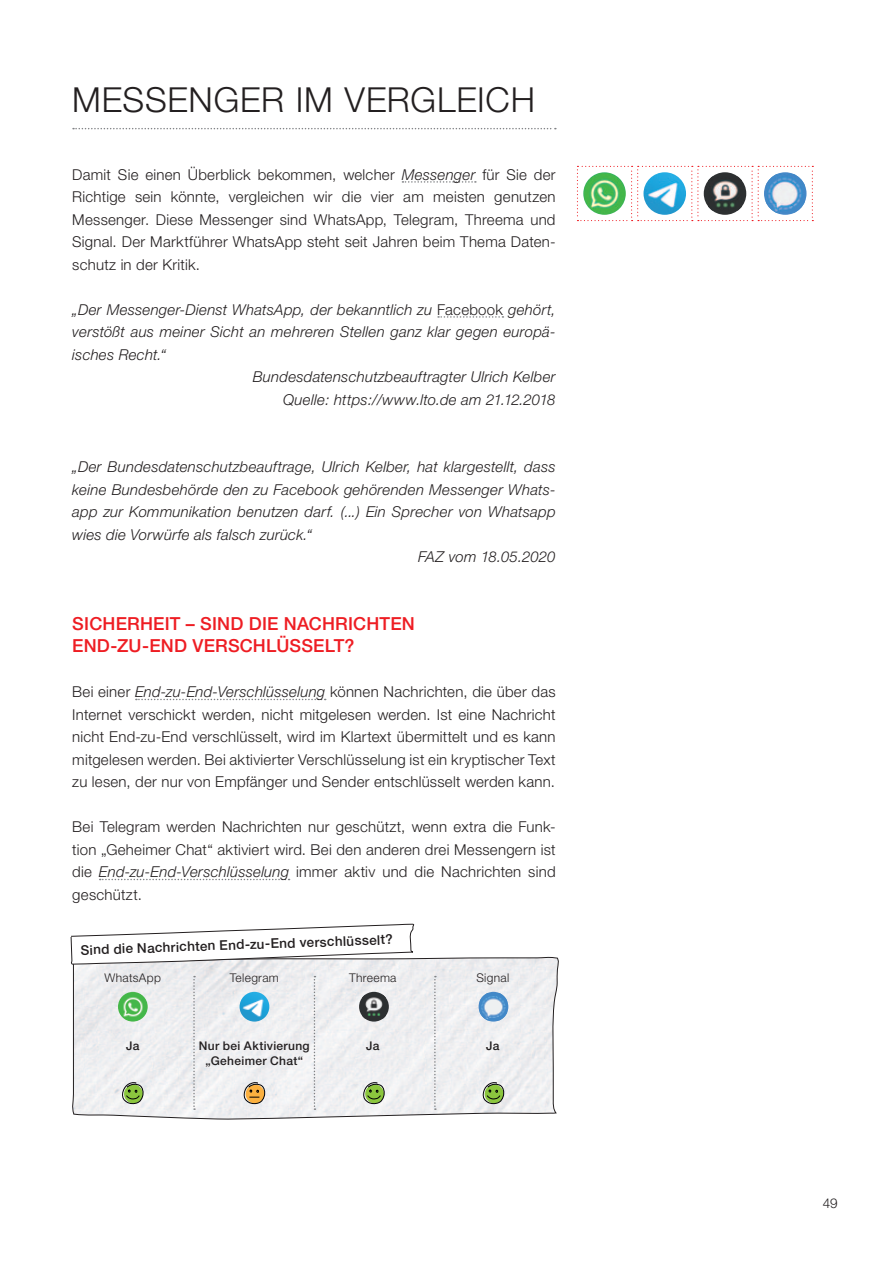
<style>
.page{position:relative;width:893px;height:1263px;background:#fff}
.page>*{position:absolute;margin:0;border:0;box-sizing:border-box;transform-origin:0 0}
.t1{font:300 34.5px "Helvetica Neue";color:#231f20}
.t2{font:500 18px "Helvetica Neue";letter-spacing:.01em;color:#ee1d23}
.t3{font:300 15px/22.5px "Helvetica Neue";letter-spacing:.015em;color:#231f20;text-align:justify}
.t4{font:italic 300 15px "Helvetica Neue";letter-spacing:.015em;color:#231f20}
.t5{font:italic 300 15px "Helvetica Neue";letter-spacing:-.005em;color:#231f20}
.t6{font:500 13.5px "Helvetica Neue";color:#231f20}
.t7{font:300 13.5px "Helvetica Neue";color:#231f20}
.t8{font:500 12px "Helvetica Neue";letter-spacing:.025em;color:#231f20}
.t9{font:300 12px "Helvetica Neue";letter-spacing:.025em;color:#231f20}
.s1{font-style:italic}
.s2{font-style:normal}
</style>
<div class="page">
<svg style="left:402px;top:181px;width:74px;height:2px"></svg>
<svg style="left:438px;top:316px;width:65px;height:2px"></svg>
<svg style="left:136px;top:699px;width:190px;height:1px"></svg>
<svg style="left:100px;top:879px;width:190px;height:1px"></svg>
<svg style="left:73px;top:128px;width:483px;height:1px"></svg>
<svg style="left:577px;top:166px;width:236px;height:55px"></svg>
<img style="left:583px;top:172px;width:43px;height:43px;border-radius:21px">
<img style="left:643px;top:172px;width:43px;height:43px;border-radius:21px">
<svg style="left:764px;top:172px;width:42px;height:43px"></svg>
<img style="left:766px;top:174px;width:39px;height:39px">
<div style="left:704px;top:172px;width:42px;height:43px;background:#2d3031;border-radius:50%"></div>
<img style="left:708px;top:177px;width:34px;height:34px">
<svg style="left:72px;top:956px;width:487px;height:164px"></svg>
<div style="left:479px;top:992px;width:29px;height:29px;background:#4688c8;border-radius:50%"></div>
<img style="left:480px;top:993px;width:27px;height:27px">
<svg style="left:434px;top:976px;width:2px;height:134px"></svg>
<svg style="left:482px;top:1081px;width:23px;height:24px"></svg>
<svg style="left:70px;top:923px;width:347px;height:187px"></svg>
<h1 class="t1" style="left:72px;top:79px;width:53px">Messenger</h1>
<h1 class="t1" style="left:296px;top:79px;width:92px">im Vergleich</h1>
<p class="t3" style="left:72px;top:163px;width:485px">Damit Sie einen Überblick bekommen, welcher <span class="s1">Messenger</span> für Sie der Richtige sein könnte, vergleichen wir die vier am meisten genutzen Messenger. Diese Messenger sind WhatsApp, Telegram, Threema und Signal. Der Marktführer WhatsApp steht seit Jahren beim Thema Daten&shy;schutz in der Kritik.</p>
<p class="t4" style="left:72px;top:300px;width:485px">„Der Messenger-Dienst WhatsApp, der bekanntlich zu <span class="s2">Facebook</span> gehört,</p>
<p class="t4" style="left:72px;top:323px;width:485px">verstößt aus meiner Sicht an mehreren Stellen ganz klar gegen europä-</p>
<p class="t4" style="left:72px;top:345px;width:95px">isches Recht.“</p>
<p class="t4" style="left:253px;top:368px;width:304px">Bundesdatenschutzbeauftragter Ulrich Kelber</p>
<p class="t4" style="left:283px;top:390px;width:274px">Quelle: https://www.lto.de am 21.12.2018</p>
<p class="t4" style="left:72px;top:458px;width:485px">„Der Bundesdatenschutzbeauftrage, Ulrich Kelber, hat klargestellt, dass</p>
<p class="t4" style="left:72px;top:480px;width:485px">keine Bundesbehörde den zu Facebook gehörenden Messenger Whats-</p>
<p class="t4" style="left:72px;top:503px;width:485px">app zur Kommunikation benutzen darf. (...) Ein Sprecher von Whatsapp</p>
<p class="t4" style="left:72px;top:525px;width:241px">wies die Vorwürfe als falsch zurück.“</p>
<p class="t5" style="left:418px;top:548px;width:139px">FAZ vom 18.05.2020</p>
<p class="t2" style="left:72px;top:613px;width:225px">SICHERHEIT – SIND DIE NACHRICHT</p>
<p class="t2" style="left:390px;top:613px;width:26px">EN</p>
<p class="t2" style="left:72px;top:635px;width:156px">END-ZU-END VERSCHL</p>
<p class="t2" style="left:276px;top:635px;width:80px">ÜSSELT?</p>
<p class="t3" style="left:72px;top:680px;width:485px">Bei einer <span class="s1">End-zu-End-Verschlüsselung</span> können Nachrichten, die über das Internet verschickt werden, nicht mitgelesen werden. Ist eine Nachricht nicht End-zu-End verschlüsselt, wird im Klartext übermittelt und es kann mitgelesen werden. Bei aktivierter Verschlüsselung ist ein kryptischer Text zu lesen, der nur von Empfänger und Sender entschlüsselt werden kann.</p>
<p class="t3" style="left:72px;top:815px;width:485px">Bei Telegram werden Nachrichten nur geschützt, wenn extra die Funk&shy;tion „Geheimer Chat“ aktiviert wird. Bei den anderen drei Messengern ist die <span class="s1">End-zu-End-Verschlüsselung</span> immer aktiv und die Nachrichten sind geschützt.</p>
<p class="t6" style="left:80px;top:942px;width:314px;rotate:-2deg">SIND DIE NACHRICHTEN END-ZU-END VERSCHLÜSSELT?</p>
<p class="t9" style="left:105px;top:971px;width:58px">WhatsApp</p>
<p class="t9" style="left:230px;top:971px;width:51px">Telegram</p>
<p class="t9" style="left:349px;top:971px;width:49px">Threema</p>
<p class="t9" style="left:476px;top:971px;width:34px">Signal</p>
<p class="t8" style="left:73px;top:1038px;width:31px">J</p>
<p class="t8" style="left:133px;top:1038px;width:42px">A N</p>
<p class="t8" style="left:208px;top:1038px;width:136px">UR BEI AKTIVIERUNG J</p>
<p class="t8" style="left:373px;top:1038px;width:8px">A</p>
<p class="t8" style="left:486px;top:1038px;width:15px">J A</p>
<p class="t8" style="left:205px;top:1053px;width:99px">„GEHEIMER CHAT“</p>
<p class="t7" style="left:823px;top:1195px;width:17px">49</p>
</div>
